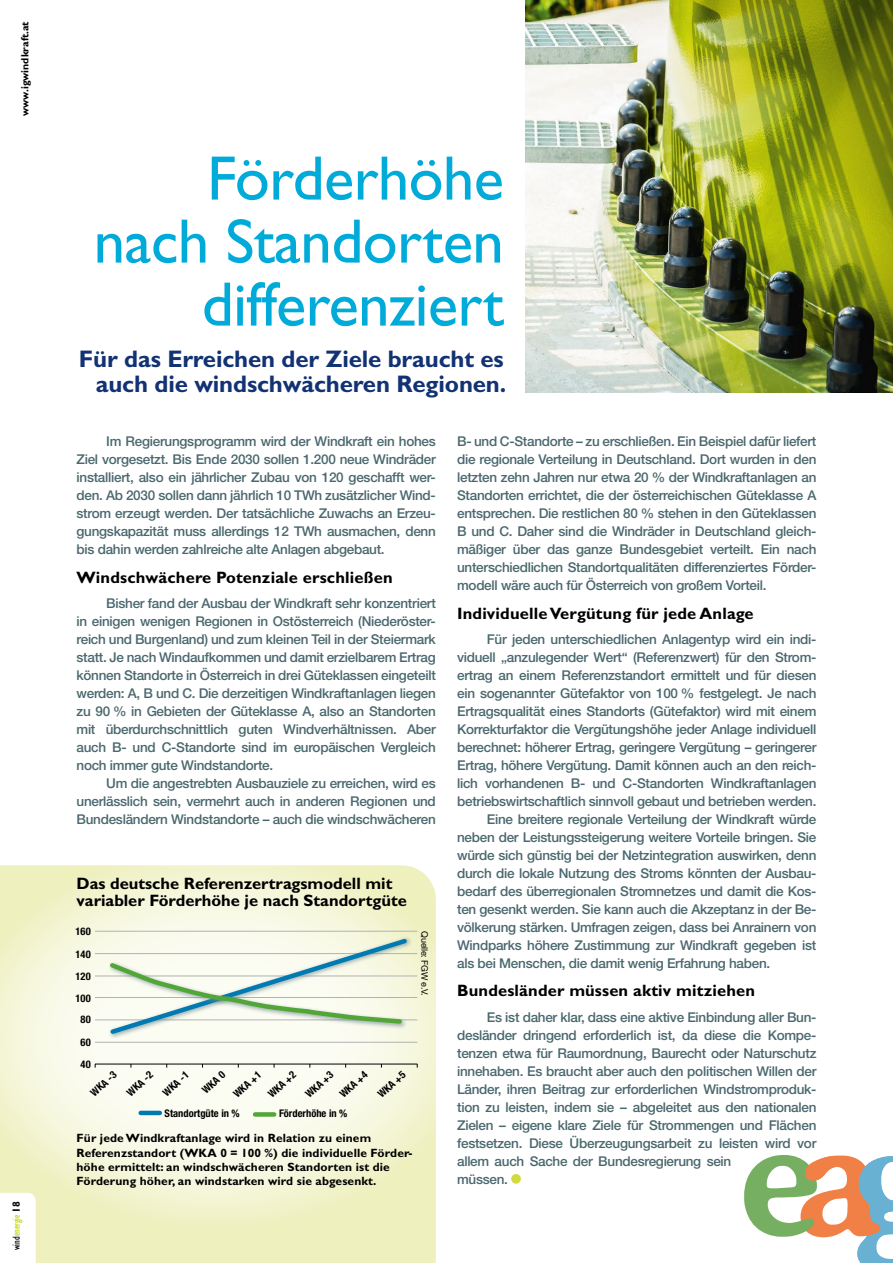
<style>
.page{position:relative;width:893px;height:1263px;background:#fff}
.page>*{position:absolute;margin:0;border:0;box-sizing:border-box;transform-origin:0 0}
.t1{font:63px/63px "Gill Sans Std";letter-spacing:-.01em;color:#00abda;text-align:right}
.t2{font:700 24px/24.8px "Gill Sans Std";letter-spacing:-.005em;color:#123274;text-align:right}
.t3{font:700 16.5px/16.5px "Gill Sans Std";letter-spacing:.01em;color:#000}
.t4{font:500 13.5px/18px "Helvetica Neue LT Std";letter-spacing:-.02em;color:#4a686e;text-align:justify}
.t5{font:700 12px/14.2px "Gill Sans Std";letter-spacing:.01em;color:#000}
.t6{font:700 condensed 10.5px/22.8px "Helvetica Neue LT Std";color:#000;text-align:justify}
.t7{font:700 10.5px "Gill Sans Std";color:#000}
.t8{font:condensed 10.5px "Gill Sans Std";color:#bccf00}
.t9{font:9px "Helvetica Neue LT Std";letter-spacing:-.02em;color:#000}
.s1{color:#000}
.s2{font-weight:700;font-stretch:normal;color:#000}
</style>
<div class="page">
<div style="left:36px;top:1229px;width:400px;height:34px;background:#eef0be"></div>
<svg style="left:0;top:865px;width:436px;height:364px"></svg>
<img style="left:525px;top:0;width:368px;height:392px">
<div style="left:511px;top:1174px;width:10px;height:10px;background:#d3da3d;border-radius:50%"></div>
<hr style="left:141px;top:1111px;width:19px;height:4px;background:#007ab1">
<div style="left:255px;top:1112px;width:19px;height:5px;background:#52a638"></div>
<hr style="left:95px;top:931px;width:322px;height:1px;background:#b3b2b2">
<hr style="left:95px;top:953px;width:322px;height:1px;background:#b3b2b2">
<hr style="left:95px;top:976px;width:322px;height:1px;background:#b3b2b2">
<hr style="left:95px;top:997px;width:322px;height:1px;background:#b3b2b2">
<hr style="left:95px;top:1020px;width:322px;height:1px;background:#b3b2b2">
<hr style="left:95px;top:1042px;width:322px;height:1px;background:#b3b2b2">
<hr style="left:95px;top:1064px;width:322px;height:1px;background:#000">
<div style="left:108px;top:936px;width:305px;height:104px;background:#6d898f;opacity:.75"></div>
<svg style="left:106px;top:935px;width:304px;height:102px"></svg>
<svg style="left:744px;top:1155px;width:149px;height:108px"></svg>
<svg style="left:0;top:1193px;width:36px;height:70px"></svg>
<p class="t7" style="left:19px;top:116px;width:96px;rotate:-90deg">www.igwindkraft.at</p>
<p class="t8" style="left:11px;top:1250px;width:51px;rotate:-90deg"><span class="s1">wind</span>energie <span class="s2">18</span></p>
<h1 class="t1" style="left:94px;top:147px;width:412px">Förderhöhe nach Standorten differenziert</h1>
<h2 class="t2" style="left:79px;top:347px;width:429px">Für das Erreichen der Ziele braucht es auch die windschwächeren Regionen.</h2>
<p class="t4" style="left:77px;top:432px;width:361px;text-indent:30px">Im Regierungsprogramm wird der Windkraft ein hohes Ziel vorgesetzt. Bis Ende 2030 sollen 1.200 neue Windräder installiert, also ein jährlicher Zubau von 120 geschafft wer&shy;den. Ab 2030 sollen dann jährlich 10 TWh zusätzlicher Wind&shy;strom erzeugt werden. Der tatsächliche Zuwachs an Erzeu&shy;gungskapazität muss allerdings 12 TWh ausmachen, denn bis dahin werden zahlreiche alte Anlagen abgebaut.</p>
<p class="t3" style="left:77px;top:569px;width:318px">Windschwächere Potenziale erschließen</p>
<p class="t4" style="left:77px;top:594px;width:361px;text-indent:30px">Bisher fand der Ausbau der Windkraft sehr konzentriert in einigen wenigen Regionen in Ostösterreich (Niederöster&shy;reich und Burgenland) und zum kleinen Teil in der Steiermark statt. Je nach Windaufkommen und damit erzielbarem Ertrag können Standorte in Österreich in drei Güteklassen eingeteilt werden: A, B und C. Die derzeitigen Windkraftanlagen liegen zu 90 % in Gebieten der Güteklasse A, also an Standorten mit überdurchschnittlich guten Windverhältnissen. Aber auch B- und C-Standorte sind im europäischen Vergleich noch immer gute Windstandorte.</p>
<p class="t4" style="left:77px;top:774px;width:361px;text-indent:30px">Um die angestrebten Ausbauziele zu erreichen, wird es unerlässlich sein, vermehrt auch in anderen Regionen und Bundesländern Windstandorte – auch die windschwächeren</p>
<p class="t4" style="left:457px;top:432px;width:361px">B- und C-Standorte – zu erschließen. Ein Beispiel dafür liefert die regionale Verteilung in Deutschland. Dort wurden in den letzten zehn Jahren nur etwa 20 % der Windkraftanlagen an Standorten errichtet, die der österreichischen Güteklasse A entsprechen. Die restlichen 80 % stehen in den Güteklassen B und C. Daher sind die Windräder in Deutschland gleich&shy;mäßiger über das ganze Bundesgebiet verteilt. Ein nach unterschiedlichen Standortqualitäten differenziertes Förder&shy;modell wäre auch für Österreich von großem Vorteil.</p>
<p class="t3" style="left:457px;top:605px;width:298px">Individuelle Vergütung für jede Anlage</p>
<p class="t4" style="left:487px;top:630px;width:331px">Für jeden unterschiedlichen Anlagentyp wird ein indi-</p>
<p class="t4" style="left:457px;top:648px;width:361px">viduell „anzulegender Wert“ (Referenzwert) für den Strom-</p>
<p class="t4" style="left:457px;top:666px;width:361px">ertrag an einem Referenzstandort ermittelt und für diesen</p>
<p class="t4" style="left:457px;top:684px;width:361px">ein sogenannter Gütefaktor von 100 % festgelegt. Je nach</p>
<p class="t4" style="left:457px;top:702px;width:361px">Ertragsqualität eines Standorts (Gütefaktor) wird mit einem</p>
<p class="t4" style="left:457px;top:720px;width:361px">Korrekturfaktor die Vergütungshöhe jeder Anlage individuell</p>
<p class="t4" style="left:457px;top:738px;width:361px">berechnet: höherer Ertrag, geringere Vergütung – geringerer</p>
<p class="t4" style="left:457px;top:756px;width:361px">Ertrag, höhere Vergütung. Damit können auch an den reich-</p>
<p class="t4" style="left:457px;top:774px;width:361px">lich vorhandenen B- und C-Standorten Windkraftanlagen</p>
<p class="t4" style="left:457px;top:792px;width:361px">betriebswirtschaftlich sinnvoll gebaut und betrieben werden.</p>
<p class="t4" style="left:487px;top:810px;width:331px">Eine breitere regionale Verteilung der Windkraft würde</p>
<p class="t4" style="left:457px;top:828px;width:361px">neben der Leistungssteigerung weitere Vorteile bringen. Sie</p>
<p class="t4" style="left:457px;top:846px;width:361px">würde sich günstig bei der Netzintegration auswirken, denn</p>
<p class="t4" style="left:457px;top:864px;width:361px">durch die lokale Nutzung des Stroms könnten der Ausbau-</p>
<p class="t4" style="left:457px;top:882px;width:361px">bedarf des überregionalen Stromnetzes und damit die Kos-</p>
<p class="t4" style="left:457px;top:900px;width:361px">ten gesenkt werden. Sie kann auch die Akzeptanz in der Be-</p>
<p class="t4" style="left:457px;top:918px;width:361px">völkerung stärken. Umfragen zeigen, dass bei Anrainern von</p>
<p class="t4" style="left:457px;top:936px;width:361px">Windparks höhere Zustimmung zur Windkraft gegeben ist</p>
<p class="t4" style="left:457px;top:954px;width:315px">als bei Menschen, die damit wenig Erfahrung haben.</p>
<p class="t3" style="left:457px;top:982px;width:299px">Bundesländer müssen aktiv mitziehen</p>
<p class="t4" style="left:457px;top:1008px;width:361px;text-align:left;text-indent:30px">Es ist daher klar, dass eine aktive Einbindung aller Bun&shy;desländer dringend erforderlich ist, da diese die Kompe&shy;tenzen etwa für Raumordnung, Baurecht oder Naturschutz innehaben. Es braucht aber auch den politischen Willen der Länder, ihren Beitrag zur erforderlichen Windstromproduk&shy;tion zu leisten, indem sie – abgeleitet aus den nationalen Zielen – eigene klare Ziele für Strommengen und Flächen festsetzen. Diese Überzeugungsarbeit zu leisten wird vor allem auch Sache der Bundesregierung sein<br>müssen.</p>
<p class="t3" style="left:77px;top:875px;width:332px">Das deutsche Referenzertragsmodell mit variabler Förderhöhe je nach Standortgüte</p>
<p class="t6" style="left:76px;top:919px;width:17px">160<br>140<br>120</p>
<p class="t6" style="left:76px;top:986px;width:17px;line-height:22px;text-align:center">100<br>80<br>60<br>40</p>
<p class="t9" style="left:430px;top:931px;width:66px;rotate:90deg">Quelle: FGW e.V.</p>
<p class="t6" style="left:84px;top:1085px;width:32px;rotate:-42deg">WKA -3</p>
<p class="t6" style="left:121px;top:1085px;width:32px;rotate:-42deg">WKA -2</p>
<p class="t6" style="left:157px;top:1085px;width:32px;rotate:-42deg">WKA -1</p>
<p class="t6" style="left:196px;top:1083px;width:29px;rotate:-42deg">WKA 0</p>
<p class="t6" style="left:227px;top:1087px;width:35px;rotate:-42deg">WKA +1</p>
<p class="t6" style="left:262px;top:1087px;width:35px;rotate:-42deg">WKA +2</p>
<p class="t6" style="left:318px;top:1070px;width:35px;text-indent:-25px;rotate:-42deg">WKA +3<br>WKA +4</p>
<p class="t6" style="left:372px;top:1087px;width:35px;rotate:-42deg">WKA +5</p>
<p class="t6" style="left:165px;top:1101px;width:77px">Standortgüte in %</p>
<p class="t6" style="left:279px;top:1101px;width:70px">Förderhöhe in %</p>
<p class="t5" style="left:77px;top:1131px;width:338px">Für jede Windkraftanlage wird in Relation zu einem Referenzstandort (WKA 0 = 100 %) die individuelle Förder&shy;höhe ermittelt: an windschwächeren Standorten ist die Förderung höher, an windstarken wird sie abgesenkt.</p>
</div>
